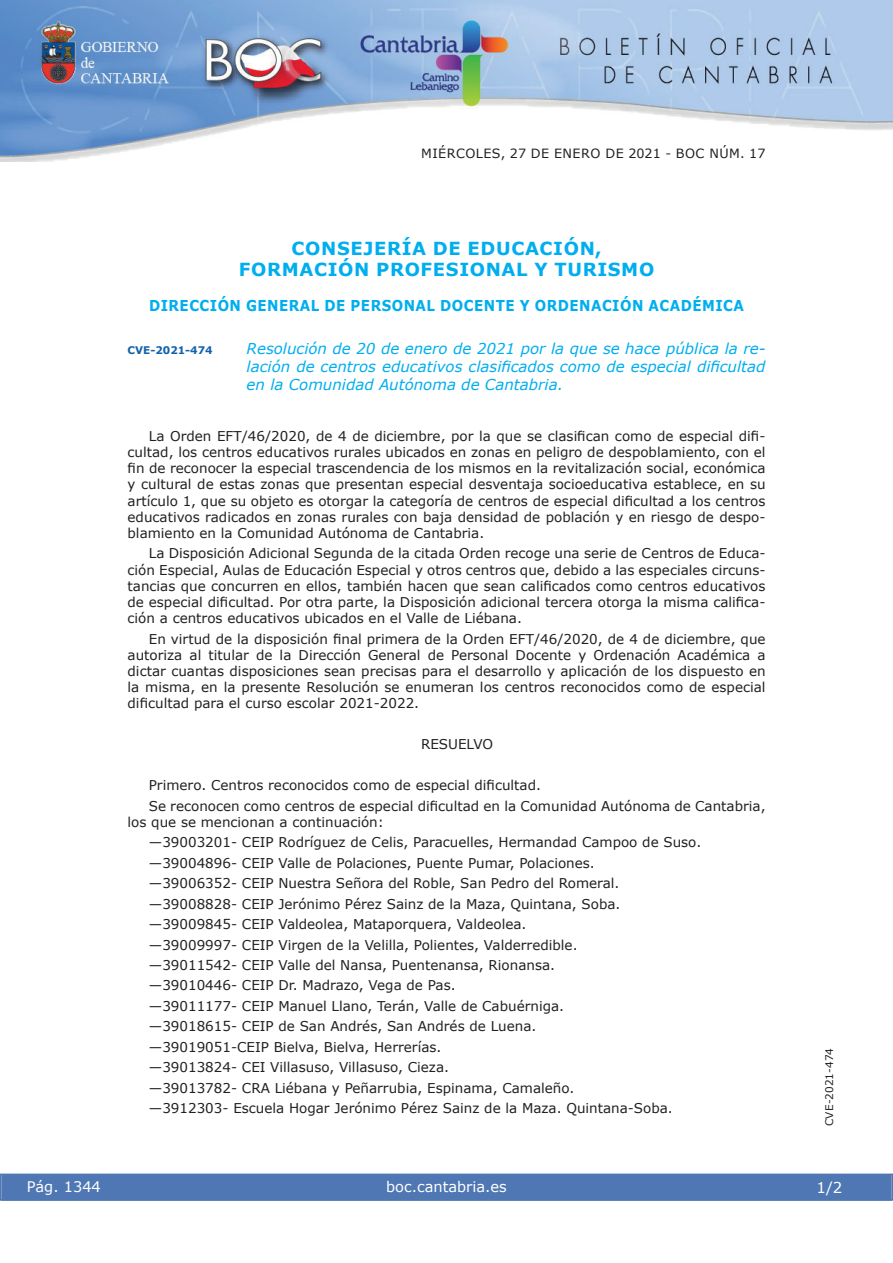
<style>
.page{position:relative;width:893px;height:1263px;background:#fff}
.page>*{position:absolute;margin:0;border:0;box-sizing:border-box;transform-origin:0 0}
.t1{font:700 18px/21px "Verdana";letter-spacing:.035em;color:#00aeef;text-align:center}
.t2{font:italic 15px/18px "Verdana";color:#00aeef;text-align:justify}
.t3{font:700 15px "Verdana";letter-spacing:.035em;color:#00aeef;scale:.9 1}
.t4{font:15px "Verdana";color:#fff}
.t5{font:14.55px "Verdana";color:#fff}
.t6{font:13.5px/20.4px "Verdana";color:#231f20;text-align:justify}
.t7{font:12.75px "Verdana";letter-spacing:.035em;color:#231f20}
.t8{font:10.5px "Verdana";color:#231f20}
.t9{font:700 10.5px "Verdana";color:#1263a9}
</style>
<div class="page">
<img style="left:0;top:0;width:893px;height:161px">
<div style="left:1px;top:1174px;width:890px;height:27px;background:#4f77b3"></div>
<div style="left:0;top:1174px;width:893px;height:27px;border:1px solid #4f77b3"></div>
<p class="t7" style="left:421px;top:145px;width:346px">MIÉRCOLES, 27 DE ENERO DE 2021 - BOC NÚM. 17</p>
<h1 class="t1" style="left:239px;top:237px;width:417px">CONSEJERÍA DE EDUCACIÓN,<br>FORMACIÓN PROFESIONAL Y TURISMO</h1>
<p class="t3" style="left:149px;top:296px;width:662px">DIRECCIÓN GENERAL DE PERSONAL DOCENTE Y ORDENACIÓN ACADÉMICA</p>
<p class="t9" style="left:128px;top:344px;width:87px">CVE-2021-474</p>
<p class="t2" style="left:247px;top:340px;width:520px">Resolución de 20 de enero de 2021 por la que se hace pública la re&shy;lación de centros educativos clasificados como de especial dificultad en la Comunidad Autónoma de Cantabria.</p>
<p class="t6" style="left:128px;top:427px;width:639px;line-height:16.2px;text-indent:21px">La Orden EFT/46/2020, de 4 de diciembre, por la que se clasifican como de especial difi&shy;cultad, los centros educativos rurales ubicados en zonas en peligro de despoblamiento, con el fin de reconocer la especial trascendencia de los mismos en la revitalización social, económica y cultural de estas zonas que presentan especial desventaja socioeducativa establece, en su artículo 1, que su objeto es otorgar la categoría de centros de especial dificultad a los centros educativos radicados en zonas rurales con baja densidad de población y en riesgo de despo&shy;blamiento en la Comunidad Autónoma de Cantabria.</p>
<p class="t6" style="left:128px;top:545px;width:639px;line-height:16.2px;text-indent:21px">La Disposición Adicional Segunda de la citada Orden recoge una serie de Centros de Educa&shy;ción Especial, Aulas de Educación Especial y otros centros que, debido a las especiales circuns&shy;tancias que concurren en ellos, también hacen que sean calificados como centros educativos de especial dificultad. Por otra parte, la Disposición adicional tercera otorga la misma califica&shy;ción a centros educativos ubicados en el Valle de Liébana.</p>
<p class="t6" style="left:128px;top:630px;width:639px;line-height:16.2px;text-indent:21px">En virtud de la disposición final primera de la Orden EFT/46/2020, de 4 de diciembre, que autoriza al titular de la Dirección General de Personal Docente y Ordenación Académica a dictar cuantas disposiciones sean precisas para el desarrollo y aplicación de los dispuesto en la misma, en la presente Resolución se enumeran los centros reconocidos como de especial dificultad para el curso escolar 2021-2022.</p>
<p class="t6" style="left:421px;top:734px;width:74px">RESUELVO</p>
<p class="t6" style="left:149px;top:775px;width:618px">Primero. Centros reconocidos como de especial dificultad.<br>Se reconocen como centros de especial dificultad en la Comunidad Autónoma de Cantabria,</p>
<p class="t6" style="left:149px;top:811px;width:554px;text-align:left;text-indent:-21px">los que se mencionan a continuación:<br>—39003201- CEIP Rodríguez de Celis, Paracuelles, Hermandad Campoo de Suso. —39004896- CEIP Valle de Polaciones, Puente Pumar, Polaciones.<br>—39006352- CEIP Nuestra Señora del Roble, San Pedro del Romeral. —39008828- CEIP Jerónimo Pérez Sainz de la Maza, Quintana, Soba. —39009845- CEIP Valdeolea, Mataporquera, Valdeolea.<br>—39009997- CEIP Virgen de la Velilla, Polientes, Valderredible.<br>—39011542- CEIP Valle del Nansa, Puentenansa, Rionansa.<br>—39010446- CEIP Dr. Madrazo, Vega de Pas.<br>—39011177- CEIP Manuel Llano, Terán, Valle de Cabuérniga.<br>—39018615- CEIP de San Andrés, San Andrés de Luena.<br>—39019051-CEIP Bielva, Bielva, Herrerías.<br>—39013824- CEI Villasuso, Villasuso, Cieza.<br>—39013782- CRA Liébana y Peñarrubia, Espinama, Camaleño.<br>—3912303- Escuela Hogar Jerónimo Pérez Sainz de la Maza. Quintana-Soba.</p>
<p class="t5" style="left:27px;top:1177px;width:76px">Pág. 1344</p>
<p class="t5" style="left:386px;top:1178px;width:122px">boc.cantabria.es</p>
<p class="t8" style="left:823px;top:1126px;width:80px;rotate:-90deg">CVE-2021-474</p>
<p class="t4" style="left:816px;top:1178px;width:27px">1/2</p>
</div>
